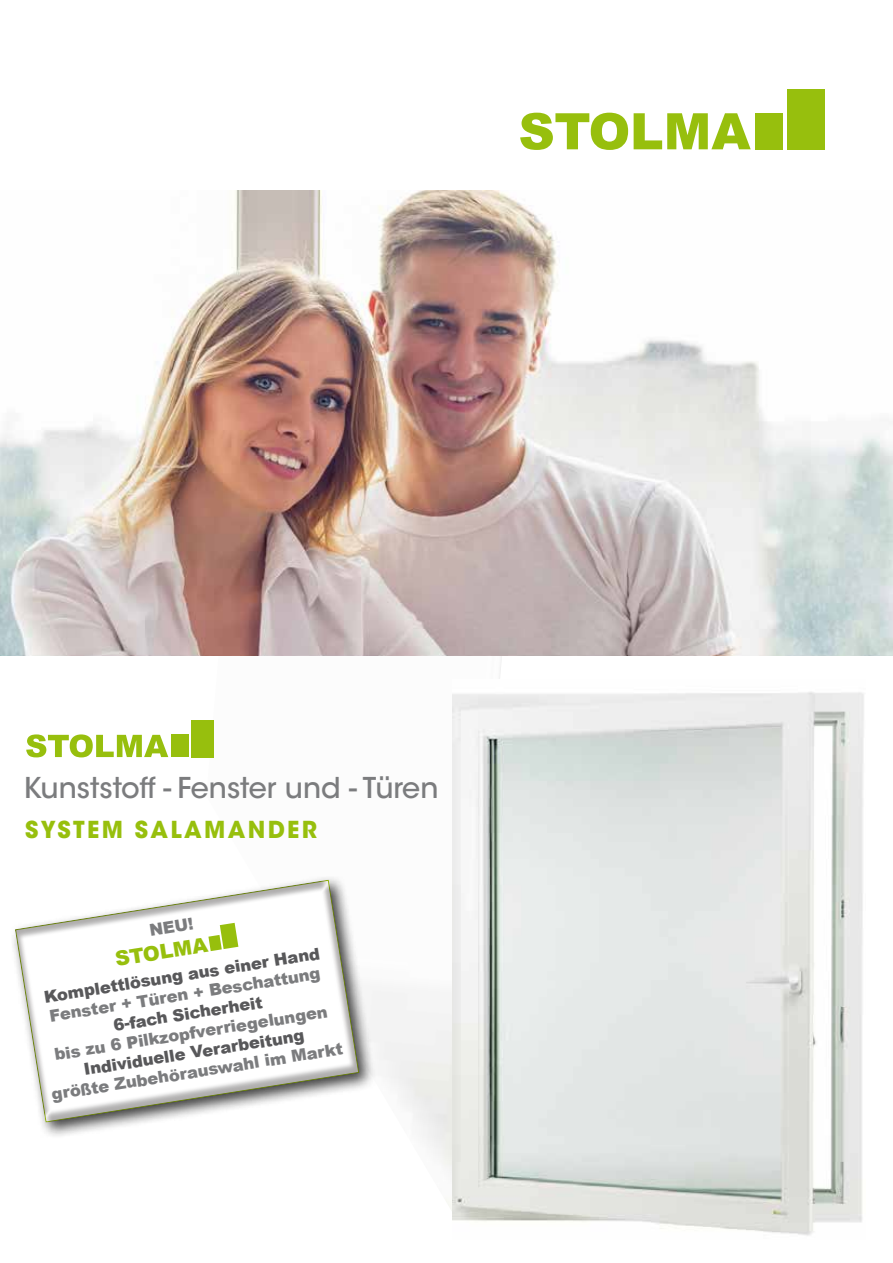
<style>
.page{position:relative;width:893px;height:1263px;background:#fff}
.page>*{position:absolute;margin:0;border:0;box-sizing:border-box;transform-origin:0 0}
.t1{font:500 28.5px "ITC Avant Garde Std";color:#7b7c7e}
.t2{font:700 23.25px "ITC Avant Garde Std";letter-spacing:.1em;color:#97bf0d}
.t3{font:900 20.25px "Arial";color:#97bf0d}
.t4{font:900 16.5px "Arial";color:#7b7c7e}
.t5{font:900 16.5px "Arial";color:#58585a}
</style>
<div class="page">
<img style="left:206px;top:655px;width:309px;height:555px">
<svg style="left:520px;top:113px;width:231px;height:37px"></svg>
<div style="left:788px;top:89px;width:37px;height:60px;background:#97bf0d"></div>
<div style="left:755px;top:113px;width:28px;height:36px;background:#97bf0d"></div>
<img style="left:452px;top:680px;width:412px;height:556px">
<img style="left:0;top:190px;width:893px;height:465px">
<svg style="left:26px;top:734px;width:142px;height:23px"></svg>
<div style="left:191px;top:720px;width:23px;height:37px;background:#97bf0d"></div>
<div style="left:171px;top:735px;width:17px;height:22px;background:#97bf0d"></div>
<div style="left:10px;top:874px;width:367px;height:266px;background:#000;opacity:.75"></div>
<svg style="left:12px;top:877px;width:348px;height:247px"></svg>
<svg style="left:208px;top:923px;width:30px;height:28px"></svg>
<h1 class="t1" style="left:24px;top:770px;width:416px">Kunststoff - Fenster und - Türen</h1>
<h2 class="t2" style="left:25px;top:814px;width:293px">SYSTEM SALAMANDER</h2>
<p class="t4" style="left:148px;top:919px;width:46px;rotate:-9deg">NEU!</p>
<p class="t3" style="left:113px;top:944px;width:95px;rotate:-9deg">STOLMA</p>
<p class="t5" style="left:42px;top:985px;width:280px;rotate:-9deg">Komplettlösung aus einer Hand</p>
<p class="t4" style="left:48px;top:1004px;width:275px;rotate:-9deg">Fenster + Türen + Beschattung</p>
<p class="t5" style="left:112px;top:1013px;width:152px;rotate:-9deg">6-fach Sicherheit</p>
<p class="t4" style="left:53px;top:1042px;width:278px;rotate:-9deg">bis zu 6 Pilkzopfverriegelungen</p>
<p class="t5" style="left:82px;top:1058px;width:224px;rotate:-9deg">Individuelle Verarbeitung</p>
<p class="t4" style="left:50px;top:1082px;width:296px;rotate:-9deg">größte Zubehörauswahl im Markt</p>
</div>
